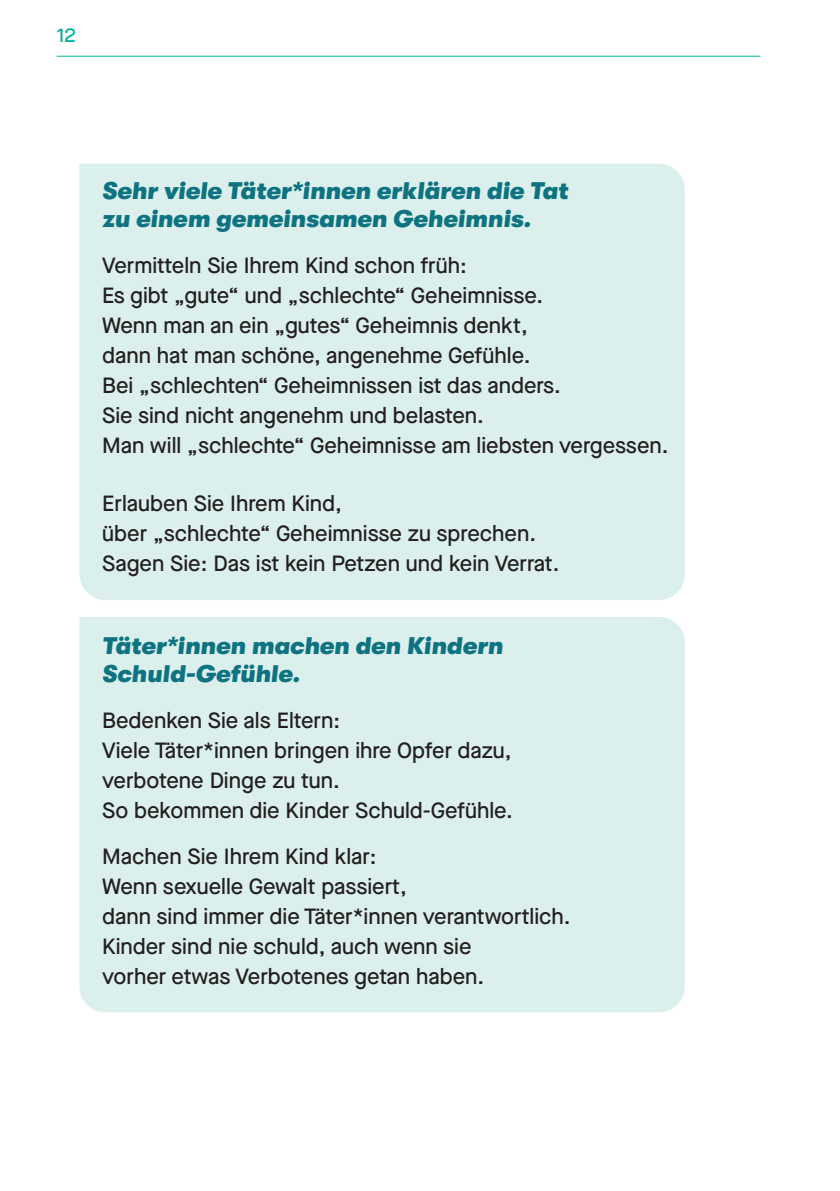
<style>
.page{position:relative;width:840px;height:1191px;background:#fff}
.page>*{position:absolute;margin:0;border:0;box-sizing:border-box;transform-origin:0 0}
.t1{font:24px/28px "GT Walsheim Bl Ob";color:#0e7381}
.t2{font:500 22px/30px "Maison Neue";color:#231f20}
.t3{font:500 20px "Maison Neue";color:#00b19d}
</style>
<div class="page">
<div style="left:79px;top:164px;width:605px;height:436px;background:#dbefec"></div>
<div style="left:79px;top:617px;width:605px;height:395px;background:#dbefec"></div>
<hr style="left:57px;top:56px;width:703px;height:1px;background:#00b19d">
<p class="t3" style="left:57px;top:21px;width:21px">12</p>
<p class="t1" style="left:102px;top:176px;width:467px">Sehr viele Täter*innen erklären die Tat zu einem gemeinsamen Geheimnis.</p>
<p class="t2" style="left:102px;top:250px;width:567px">Vermitteln Sie Ihrem Kind schon früh:<br>Es gibt „gute“ und „schlechte“ Geheimnisse.<br>Wenn man an ein „gutes“ Geheimnis denkt,<br>dann hat man schöne, angenehme Gefühle.<br>Bei „schlechten“ Geheimnissen ist das anders.<br>Sie sind nicht angenehm und belasten.<br>Man will „schlechte“ Geheimnisse am liebsten vergessen.</p>
<p class="t2" style="left:102px;top:488px;width:458px">Erlauben Sie Ihrem Kind,<br>über „schlechte“ Geheimnisse zu sprechen.<br>Sagen Sie: Das ist kein Petzen und kein Verrat.</p>
<p class="t1" style="left:102px;top:631px;width:402px">Täter*innen machen den Kindern<br>Schuld-Gefühle.</p>
<p class="t2" style="left:102px;top:704px;width:412px">Bedenken Sie als Eltern:<br>Viele Täter*innen bringen ihre Opfer dazu, verbotene Dinge zu tun.<br>So bekommen die Kinder Schuld-Gefühle.</p>
<p class="t2" style="left:102px;top:840px;width:469px">Machen Sie Ihrem Kind klar:<br>Wenn sexuelle Gewalt passiert,<br>dann sind immer die Täter*innen verantwortlich.<br>Kinder sind nie schuld, auch wenn sie<br>vorher etwas Verbotenes getan haben.</p>
</div>
